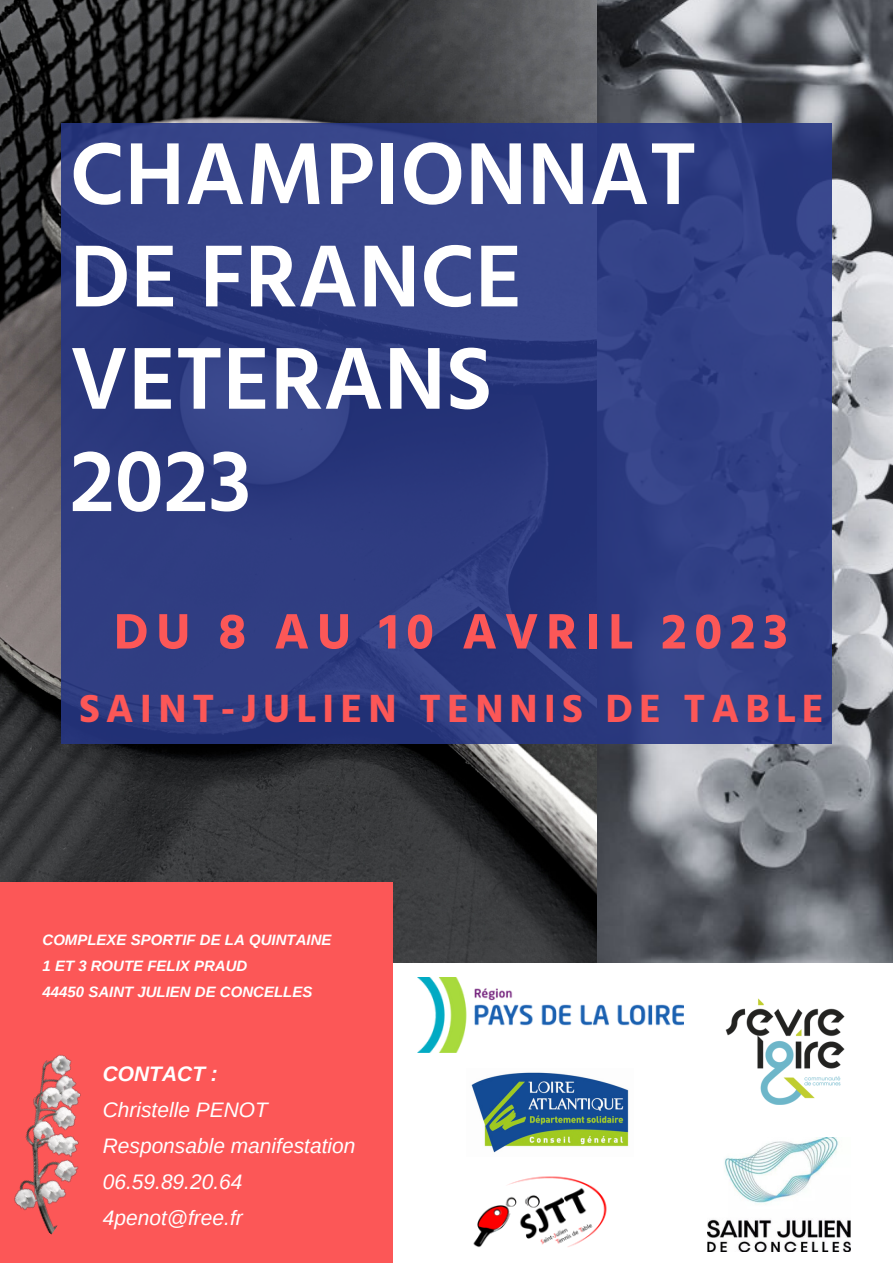
<style>
.page{position:relative;width:893px;height:1264px;background:#fff}
.page>*{position:absolute;margin:0;border:0;box-sizing:border-box;transform-origin:0 0}
.t1{font:600 89.85px/102.3px "Hind Siliguri";color:#fff}
.t2{font:700 51px "Hind Siliguri";letter-spacing:.15em;color:#fc5757}
.t3{font:700 40.5px "Hind Siliguri";letter-spacing:.15em;color:#fc5757}
.t4{font:italic 21px/36px "Arimo";color:#fff}
.t5{font:italic 700 21px "Arimo";color:#fff}
.t6{font:italic 700 15px/25.8px "Arimo";color:#fff}
</style>
<div class="page">
<img style="left:0;top:0;width:892px;height:963px">
<svg style="left:61px;top:124px;width:770px;height:619px;background:#2f3d82"></svg>
<div style="left:0;top:882px;width:392px;height:380px;background:#fc5757"></div>
<img style="left:417px;top:977px;width:266px;height:75px">
<img style="left:471px;top:1072px;width:158px;height:81px">
<img style="left:725px;top:998px;width:120px;height:106px">
<img style="left:707px;top:1137px;width:143px;height:114px">
<img style="left:14px;top:1054px;width:67px;height:180px">
<img style="left:473px;top:1176px;width:134px;height:72px">
<h1 class="t1" style="left:70px;top:122px;width:628px">CHAMPIONNAT<br>DE FRANCE<br>VETERANS<br>2023</h1>
<h2 class="t2" style="left:114px;top:601px;width:675px">DU 8 AU 10 AVRIL 2023</h2>
<h3 class="t3" style="left:79px;top:684px;width:746px">SAINT-JULIEN TENNIS DE TABLE</h3>
<p class="t6" style="left:42px;top:926px;width:290px">COMPLEXE SPORTIF DE LA QUINTAINE<br>1 ET 3 ROUTE FELIX PRAUD<br>44450 SAINT JULIEN DE CONCELLES</p>
<h3 class="t5" style="left:103px;top:1061px;width:117px">CONTACT :</h3>
<h3 class="t4" style="left:103px;top:1091px;width:254px">Christelle PENOT<br>Responsable manifestation<br>06.59.89.20.64<br>4penot@free.fr</h3>
</div>
